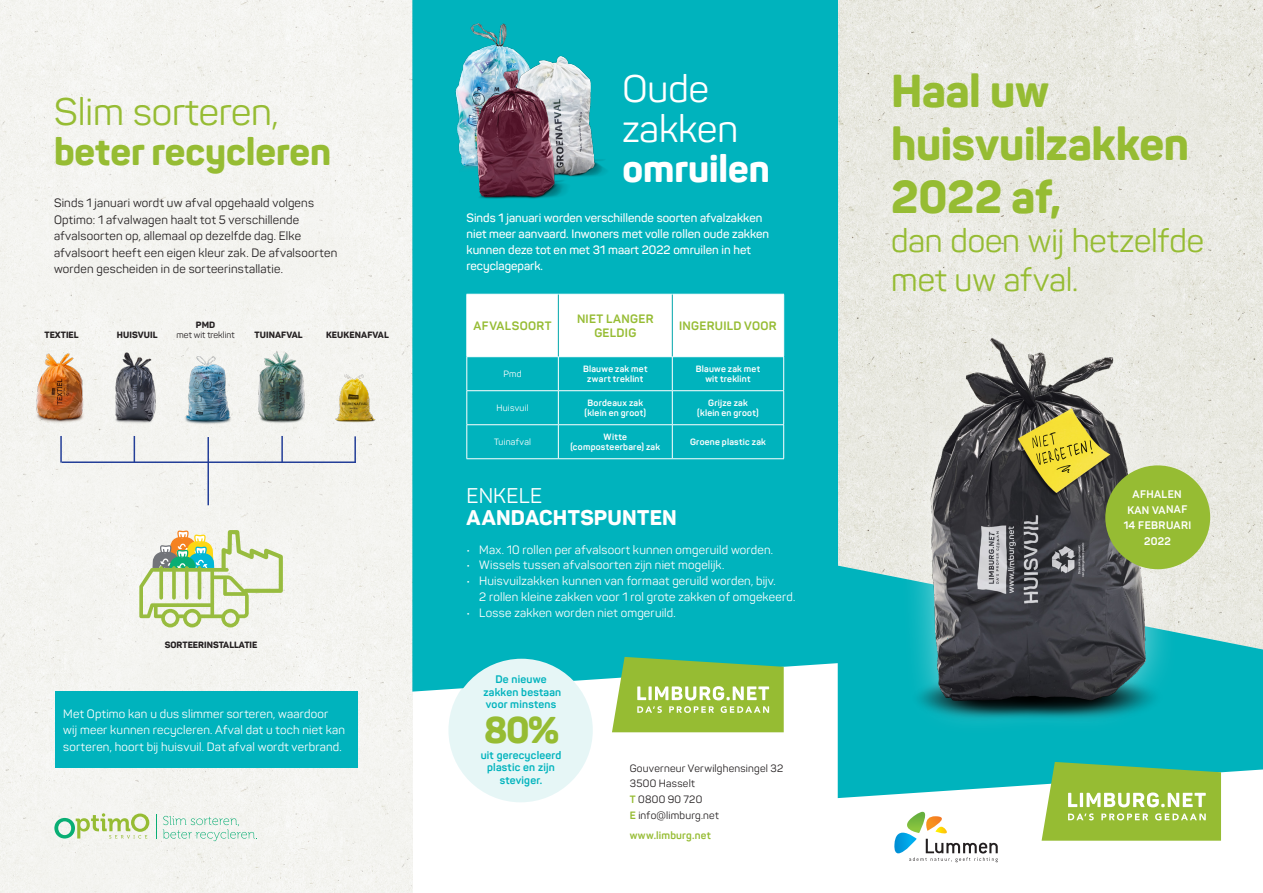
<style>
.page{position:relative;width:1263px;height:893px;background:#fff}
.page>*{position:absolute;margin:0;border:0;box-sizing:border-box;transform-origin:0 0}
.t1{font:800 45.45px/52.8px "Panton";letter-spacing:-.01em;color:#96bc33}
.Basistitel{font:800 37.95px/39.9px "Panton";color:#96bc33}
.Basistitel-2{font:37.95px/39.9px "Panton";color:#fff}
.Cijfer_Hoofdstuk{font:800 36.75px "Panton";color:#96bc33}
.t2{font:32.55px/39.3px "Panton";letter-spacing:-.005em;color:#96bc33}
.KLEINE_TITEL_TURKOOI{font:800 21px/21.8px "Panton";letter-spacing:.01em;color:#fff}
.brood{font:12px/16.5px "Panton";letter-spacing:.015em;color:#fff}
.brood-2{font:12px/16.5px "Panton";letter-spacing:.015em;color:#231f20}
.BROOD{font:600 12px/15.8px "Panton";color:#fff}
.Titel_tabel{font:700 12px/14.7px "Panton";letter-spacing:.025em;color:#96bc33;text-align:center}
.INLEIDING{font:700 10.8px/12.1px "Panton";letter-spacing:.02em;color:#00b3bd;text-align:center}
.BROOD-2{font:700 10.8px/15.6px "Panton";letter-spacing:.02em;color:#fff;text-align:center}
.brood-3{font:10.5px/15.8px "Panton";letter-spacing:.02em;color:#231f20}
.brood-4{font:700 10.5px "Panton";letter-spacing:.02em;color:#96bc33}
.Brood_tabel{font:700 9px/10.8px "Panton";letter-spacing:.025em;color:#fff;text-align:center}
.KLeinere_titel{font:800 9px "Panton";color:#231f20}
.Brood_tabel-2{font:9px "Panton";letter-spacing:.025em;color:#fff}
.KLeinere_titel-2{font:9px "Panton";color:#231f20}
.s1{font-weight:400}
.s2{font-weight:800}
.s3{font-weight:700;color:#96bc33}
</style>
<div class="page">
<img style="left:838px;top:0;width:425px;height:566px">
<svg style="left:838px;top:566px;width:425px;height:203px;background:#2abcc3"></svg>
<div style="left:412px;top:0;width:426px;height:893px;background:#00b3bd"></div>
<div style="left:412px;top:663px;width:426px;height:230px;background:#fff"></div>
<svg style="left:814px;top:769px;width:449px;height:124px"></svg>
<div style="left:898px;top:309px;width:280px;height:427px;background:#eaeae3"></div>
<img style="left:856px;top:329px;width:353px;height:412px">
<div style="left:0;top:0;width:412px;height:893px;background:#f4f4f0"></div>
<svg style="left:1041px;top:762px;width:180px;height:79px;background:#97c357"></svg>
<svg style="left:894px;top:812px;width:104px;height:50px"></svg>
<div style="left:1105px;top:465px;width:105px;height:104px;background:#96bc33;border-radius:50%"></div>
<div style="left:467px;top:295px;width:316px;height:61px;background:#fff"></div>
<hr style="left:466px;top:294px;width:92px;height:1px;background:#fff">
<hr style="left:466px;top:295px;width:1px;height:61px;background:#fff">
<hr style="left:558px;top:294px;width:114px;height:1px;background:#fff">
<hr style="left:672px;top:294px;width:112px;height:1px;background:#fff">
<hr style="left:783px;top:295px;width:1px;height:61px;background:#fff">
<hr style="left:466px;top:356px;width:92px;height:1px;background:#fff">
<hr style="left:466px;top:357px;width:1px;height:33px;background:#fff">
<hr style="left:558px;top:356px;width:114px;height:1px;background:#fff">
<hr style="left:558px;top:357px;width:1px;height:33px;background:#fff">
<hr style="left:672px;top:356px;width:112px;height:1px;background:#fff">
<hr style="left:672px;top:357px;width:1px;height:33px;background:#fff">
<hr style="left:783px;top:357px;width:1px;height:33px;background:#fff">
<hr style="left:466px;top:390px;width:92px;height:1px;background:#fff">
<hr style="left:466px;top:391px;width:1px;height:33px;background:#fff">
<hr style="left:558px;top:390px;width:114px;height:1px;background:#fff">
<hr style="left:558px;top:391px;width:1px;height:33px;background:#fff">
<hr style="left:672px;top:390px;width:112px;height:1px;background:#fff">
<hr style="left:672px;top:391px;width:1px;height:33px;background:#fff">
<hr style="left:783px;top:391px;width:1px;height:33px;background:#fff">
<hr style="left:466px;top:424px;width:92px;height:1px;background:#fff">
<hr style="left:466px;top:425px;width:1px;height:33px;background:#fff">
<hr style="left:558px;top:424px;width:114px;height:1px;background:#fff">
<hr style="left:558px;top:425px;width:1px;height:33px;background:#fff">
<hr style="left:672px;top:424px;width:112px;height:1px;background:#fff">
<hr style="left:672px;top:425px;width:1px;height:33px;background:#fff">
<hr style="left:783px;top:425px;width:1px;height:33px;background:#fff">
<hr style="left:466px;top:458px;width:92px;height:1px;background:#fff">
<hr style="left:558px;top:458px;width:114px;height:1px;background:#fff">
<hr style="left:672px;top:458px;width:112px;height:1px;background:#fff">
<hr style="left:558px;top:295px;width:1px;height:61px;background:#00a6ab">
<hr style="left:672px;top:295px;width:1px;height:61px;background:#00a6ab">
<div style="left:55px;top:691px;width:303px;height:77px;background:#00b3bd"></div>
<hr style="left:62px;top:461px;width:294px;height:2px;background:#233e98">
<hr style="left:60px;top:436px;width:2px;height:27px;background:#233e98">
<svg style="left:134px;top:436px;width:1px;height:25px"></svg>
<hr style="left:207px;top:437px;width:2px;height:68px;background:#233e98">
<hr style="left:281px;top:436px;width:2px;height:27px;background:#233e98">
<hr style="left:354px;top:436px;width:2px;height:27px;background:#233e98">
<svg style="left:139px;top:528px;width:146px;height:99px"></svg>
<img style="left:463px;top:23px;width:57px;height:46px">
<img style="left:495px;top:55px;width:110px;height:122px">
<img style="left:455px;top:69px;width:123px;height:130px">
<svg style="left:163px;top:816px;width:94px;height:25px"></svg>
<svg style="left:156px;top:813px;width:1px;height:25px"></svg>
<svg style="left:54px;top:813px;width:95px;height:26px"></svg>
<img style="left:105px;top:351px;width:58px;height:77px">
<img style="left:28px;top:348px;width:64px;height:79px">
<img style="left:181px;top:355px;width:57px;height:75px">
<img style="left:251px;top:347px;width:60px;height:79px">
<img style="left:330px;top:373px;width:49px;height:52px">
<svg style="left:612px;top:657px;width:172px;height:75px;background:#96c355"></svg>
<div style="left:448px;top:658px;width:145px;height:144px;background:#e6f6f6;border-radius:50%"></div>
<p class="Basistitel" style="left:54px;top:92px;width:279px"><span class="s1">Slim sorteren, </span>beter recycleren</p>
<p class="brood-2" style="left:54px;top:195px;width:285px">Sinds 1 januari wordt uw afval opgehaald volgens Optimo: 1 afvalwagen haalt tot 5 verschillende afvalsoorten op, allemaal op dezelfde dag. Elke afvalsoort heeft een eigen kleur zak. De afvalsoorten worden gescheiden in de sorteerinstallatie.</p>
<p class="KLeinere_titel" style="left:196px;top:319px;width:21px">PMD</p>
<p class="KLeinere_titel" style="left:117px;top:329px;width:42px">HUISVUIL</p>
<p class="KLeinere_titel-2" style="left:177px;top:330px;width:59px">met wit treklint</p>
<p class="KLeinere_titel" style="left:254px;top:329px;width:50px">TUINAFVAL</p>
<p class="KLeinere_titel" style="left:44px;top:329px;width:36px">TEXTIEL</p>
<p class="KLeinere_titel" style="left:326px;top:329px;width:64px">KEUKENAFVAL</p>
<p class="KLeinere_titel" style="left:165px;top:639px;width:94px">SORTEERINSTALLATIE</p>
<p class="brood" style="left:63px;top:705px;width:283px">Met Optimo kan u dus slimmer sorteren, waardoor wij meer kunnen recycleren. Afval dat u toch niet kan sorteren, hoort bij huisvuil. Dat afval wordt verbrand.</p>
<p class="Basistitel-2" style="left:622px;top:69px;width:149px">Oude zakken <span class="s2">omruilen</span></p>
<p class="t1" style="left:891px;top:64px;width:299px">Haal uw huisvuilzakken<br>2022 af,</p>
<p class="t2" style="left:891px;top:221px;width:314px">dan doen wij hetzelfde met uw afval.</p>
<p class="BROOD" style="left:466px;top:210px;width:304px">Sinds 1 januari worden verschillende soorten afvalzakken niet meer aanvaard. Inwoners met volle rollen oude zakken kunnen deze tot en met 31 maart 2022 omruilen in het recyclagepark.</p>
<p class="Titel_tabel" style="left:473px;top:318px;width:80px">AFVALSOORT</p>
<p class="Titel_tabel" style="left:577px;top:311px;width:78px">NIET LANGER<br>GELDIG</p>
<p class="Titel_tabel" style="left:679px;top:318px;width:99px">INGERUILD VOOR</p>
<p class="Brood_tabel-2" style="left:503px;top:368px;width:20px">Pmd</p>
<p class="Brood_tabel" style="left:583px;top:363px;width:66px">Blauwe zak met zwart treklint</p>
<p class="Brood_tabel" style="left:696px;top:363px;width:66px">Blauwe zak met wit treklint</p>
<p class="Brood_tabel-2" style="left:496px;top:402px;width:34px">Huisvuil</p>
<p class="Brood_tabel" style="left:585px;top:397px;width:63px">Bordeaux zak (klein en groot)</p>
<p class="Brood_tabel" style="left:697px;top:397px;width:63px">Grijze zak (klein en groot)</p>
<p class="Brood_tabel-2" style="left:494px;top:436px;width:38px">Tuinafval</p>
<p class="Brood_tabel" style="left:570px;top:431px;width:91px">Witte (composteerbare) zak</p>
<p class="Brood_tabel" style="left:690px;top:436px;width:77px">Groene plastic zak</p>
<p class="KLEINE_TITEL_TURKOOI" style="left:467px;top:485px;width:212px"><span class="s1">ENKELE<br></span>AANDACHTSPUNTEN</p>
<p class="brood" style="left:466px;top:541px;width:308px">• Max. 10 rollen per afvalsoort kunnen omgeruild worden.</p>
<p class="brood" style="left:466px;top:557px;width:259px">• Wissels tussen afvalsoorten zijn niet mogelijk.</p>
<p class="brood" style="left:479px;top:573px;width:317px;line-height:15.8px;text-indent:-13px">• Huisvuilzakken kunnen van formaat geruild worden, bijv.<br>2 rollen kleine zakken voor 1 rol grote zakken of omgekeerd.</p>
<p class="brood" style="left:466px;top:604px;width:211px">• Losse zakken worden niet omgeruild.</p>
<p class="INLEIDING" style="left:483px;top:673px;width:79px">De nieuwe zakken bestaan voor minstens</p>
<p class="Cijfer_Hoofdstuk" style="left:484px;top:707px;width:77px">80%</p>
<p class="INLEIDING" style="left:481px;top:749px;width:82px">uit gerecycleerd plastic en zijn steviger.</p>
<p class="brood-3" style="left:630px;top:760px;width:155px">Gouverneur Verwilghensingel 32<br>3500 Hasselt<br><span class="s3">T</span> 0800 90 720<br><span class="s3">E</span> info@limburg.net</p>
<p class="brood-4" style="left:630px;top:829px;width:83px">www.limburg.net</p>
<p class="BROOD-2" style="left:1124px;top:486px;width:69px">AFHALEN<br>KAN VANAF<br>14 FEBRUARI<br>2022</p>
</div>
